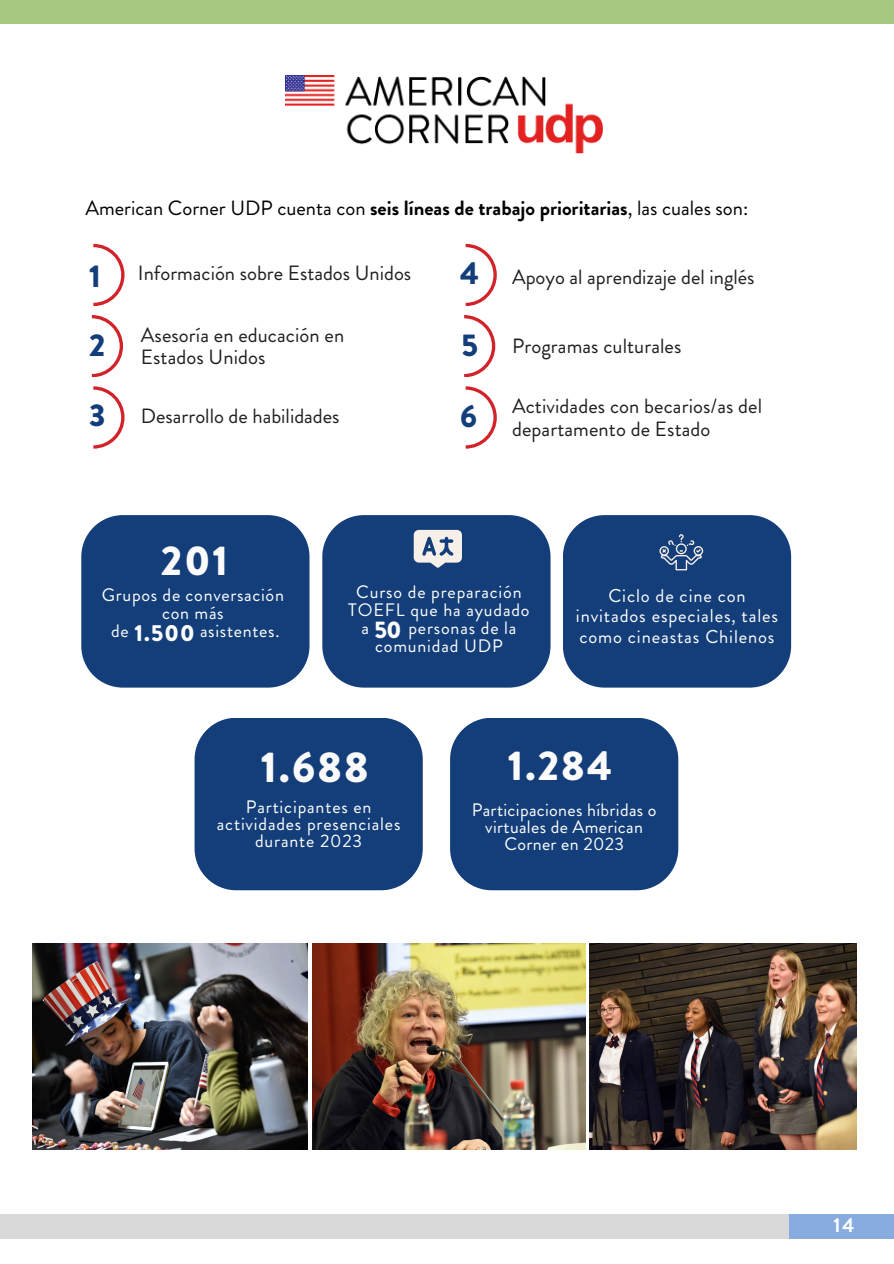
<style>
.page{position:relative;width:894px;height:1264px;background:#fff}
.page>*{position:absolute;margin:0;border:0;box-sizing:border-box;transform-origin:0 0}
.t1{font:900 43.2px "Brandon Grotesque";color:#fbfbfb}
.t2{font:900 41.7px "Brandon Grotesque";letter-spacing:.05em;color:#fbfbfb}
.t3{font:900 31.5px "Brandon Grotesque";color:#133e79}
.t4{font:900 24px "Brandon Grotesque";color:#fbfbfb}
.t5{font:900 23.25px "Brandon Grotesque";color:#fbfbfb}
.t6{font:20.55px/22.5px "Brandon Grotesque";letter-spacing:.005em;color:#1f1f1f}
.t7{font:20.55px "Brandon Grotesque";color:#000}
.t8{font:700 20.1px "Brandon Grotesque";color:#fff}
.t9{font:18.45px/20.2px "Brandon Grotesque";letter-spacing:.045em;color:#fff;text-align:center}
.t10{font:18px/18px "Brandon Grotesque";letter-spacing:.045em;color:#fff;text-align:center}
.t11{font:18px/16.8px "Brandon Grotesque";letter-spacing:.02em;color:#fff;text-align:center}
.s1{font-weight:700}
</style>
<div class="page">
<div style="left:0;top:0;width:893px;height:23px;background:#a7c881"></div>
<svg style="left:93px;top:244px;width:31px;height:62px"></svg>
<svg style="left:92px;top:315px;width:31px;height:62px"></svg>
<svg style="left:93px;top:386px;width:31px;height:62px"></svg>
<svg style="left:465px;top:244px;width:31px;height:62px"></svg>
<svg style="left:464px;top:315px;width:31px;height:62px"></svg>
<svg style="left:465px;top:386px;width:31px;height:62px"></svg>
<div style="left:322px;top:515px;width:228px;height:172px;background:#133e79;border-radius:42px"></div>
<div style="left:562px;top:515px;width:228px;height:172px;background:#133e79;border-radius:42px"></div>
<div style="left:81px;top:515px;width:228px;height:172px;background:#133e79;border-radius:42px"></div>
<svg style="left:413px;top:530px;width:49px;height:38px"></svg>
<svg style="left:659px;top:534px;width:44px;height:36px"></svg>
<div style="left:194px;top:717px;width:228px;height:173px;background:#133e79;border-radius:42px"></div>
<div style="left:450px;top:717px;width:228px;height:173px;background:#133e79;border-radius:42px"></div>
<img style="left:286px;top:76px;width:316px;height:77px">
<img style="left:312px;top:943px;width:273px;height:206px">
<img style="left:589px;top:943px;width:267px;height:206px">
<img style="left:32px;top:943px;width:275px;height:206px">
<div style="left:0;top:1213px;width:893px;height:25px;background:#d9d9d9"></div>
<div style="left:789px;top:1213px;width:104px;height:25px;background:#88ace0"></div>
<p class="t7" style="left:85px;top:193px;width:664px">American Corner UDP cuenta con <span class="s1">seis líneas de trabajo prioritarias</span>, las cuales son:</p>
<p class="t3" style="left:89px;top:254px;width:13px">1</p>
<h3 class="t3" style="left:460px;top:251px;width:20px">4</h3>
<h3 class="t6" style="left:138px;top:262px;width:275px">Información sobre Estados Unidos</h3>
<p class="t6" style="left:512px;top:265px;width:244px">Apoyo al aprendizaje del inglés</p>
<h3 class="t3" style="left:89px;top:322px;width:18px">2</h3>
<p class="t6" style="left:141px;top:323px;width:205px">Asesoría en educación en<br>Estados Unidos</p>
<p class="t3" style="left:461px;top:322px;width:18px">5</p>
<p class="t6" style="left:512px;top:335px;width:171px">Programas culturales</p>
<h3 class="t3" style="left:89px;top:392px;width:18px">3</h3>
<p class="t6" style="left:141px;top:404px;width:200px">Desarrollo de habilidades</p>
<p class="t6" style="left:512px;top:395px;width:251px">Actividades con becarios/as del departamento de Estado</p>
<p class="t3" style="left:460px;top:394px;width:18px">6</p>
<h3 class="t2" style="left:161px;top:530px;width:69px">201</h3>
<p class="t10" style="left:102px;top:586px;width:183px">Grupos de conversación con más</p>
<p class="t10" style="left:111px;top:622px;width:19px">de</p>
<p class="t10" style="left:200px;top:622px;width:81px">asistentes.</p>
<h3 class="t5" style="left:134px;top:617px;width:62px">1.500</h3>
<p class="t10" style="left:356px;top:582px;width:167px">Curso de preparación</p>
<p class="t10" style="left:348px;top:600px;width:183px">TOEFL que ha ayudado</p>
<p class="t10" style="left:361px;top:618px;width:9px">a</p>
<p class="t10" style="left:375px;top:618px;width:143px;text-align:left;text-indent:33px">personas de la comunidad UDP</p>
<p class="t4" style="left:374px;top:612px;width:29px">50</p>
<p class="t9" style="left:575px;top:585px;width:203px">Ciclo de cine con invitados especiales, tales como cineastas Chilenos</p>
<h1 class="t1" style="left:261px;top:736px;width:109px">1.688</h1>
<h3 class="t10" style="left:217px;top:798px;width:185px;line-height:16.8px">Participantes en actividades presenciales durante 2023</h3>
<p class="t2" style="left:507px;top:736px;width:106px">1.284</p>
<p class="t11" style="left:471px;top:801px;width:186px">Participaciones híbridas o virtuales de American<br>Corner en 2023</p>
<p class="t8" style="left:833px;top:1211px;width:22px">14</p>
</div>
